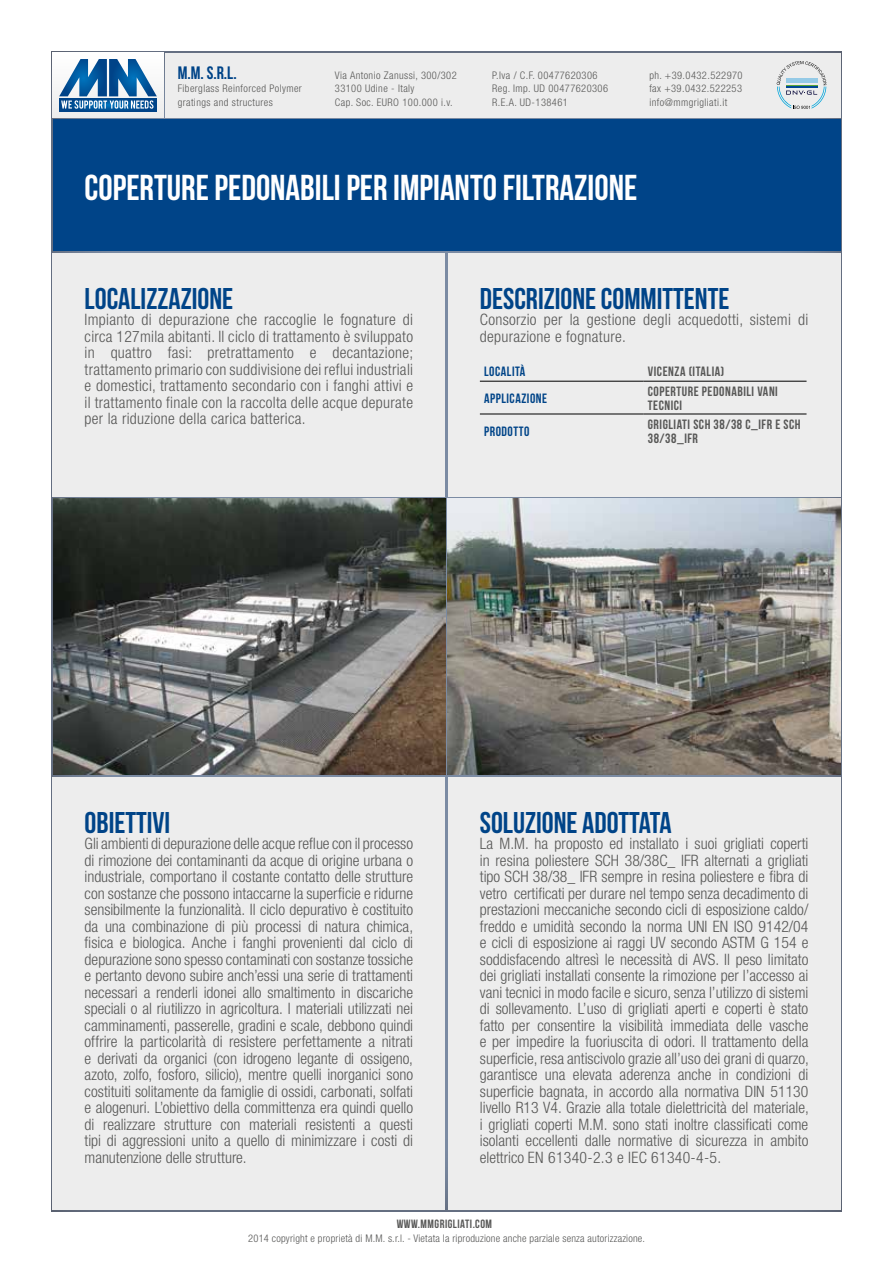
<style>
.page{position:relative;width:893px;height:1263px;background:#fff}
.page>*{position:absolute;margin:0;border:0;box-sizing:border-box;transform-origin:0 0}
.t1{font:36px "Bebas Neue";color:#fff}
.t2{font:30px "Bebas Neue";color:#048}
.t3{font:18px "Bebas Neue";color:#048}
.t4{font:300 condensed 15.75px/16.5px "Helvetica Neue LT Std";letter-spacing:.02em;color:#575756;text-align:justify}
.t5{font:13.5px/13.5px "Bebas Neue";letter-spacing:.04em;color:#575756}
.t6{font:13.5px "Bebas Neue";letter-spacing:.04em;color:#048}
.t7{font:12px "Bebas Neue";letter-spacing:.04em;color:#575756}
.t8{font:300 condensed 10.5px/13.5px "Helvetica Neue LT Std";letter-spacing:.04em;color:#575756}
.t9{font:300 condensed 10.5px "Helvetica Neue LT Std";letter-spacing:.02em;color:#575756}
</style>
<div class="page">
<div style="left:50px;top:50px;width:793px;height:1163px;background:#695551;opacity:.63"></div>
<div style="left:165px;top:53px;width:675px;height:64px;background:#ededed"></div>
<svg style="left:777px;top:61px;width:50px;height:48px"></svg>
<svg style="left:53px;top:53px;width:110px;height:64px"></svg>
<div style="left:59px;top:98px;width:98px;height:13px;background:#004c91"></div>
<svg style="left:59px;top:59px;width:98px;height:50px"></svg>
<img style="left:53px;top:498px;width:392px;height:277px">
<img style="left:448px;top:498px;width:392px;height:277px">
<div style="left:53px;top:119px;width:787px;height:132px;background:#048"></div>
<div style="left:53px;top:253px;width:392px;height:243px;background:#ededed"></div>
<div style="left:448px;top:253px;width:392px;height:243px;background:#ededed"></div>
<hr style="left:480px;top:381px;width:164px;height:1px;background:#000">
<hr style="left:644px;top:381px;width:162px;height:1px;background:#000">
<hr style="left:480px;top:414px;width:164px;height:1px;background:#000">
<hr style="left:644px;top:414px;width:162px;height:1px;background:#000">
<div style="left:53px;top:777px;width:392px;height:433px;background:#ededed"></div>
<div style="left:448px;top:777px;width:392px;height:433px;background:#ededed"></div>
<p class="t3" style="left:178px;top:63px;width:60px">M.M. S.R.L.</p>
<p class="t8" style="left:178px;top:82px;width:126px">Fiberglass Reinforced Polymer gratings and structures</p>
<p class="t8" style="left:335px;top:68px;width:123px">Via Antonio Zanussi, 300/302<br>33100 Udine - Italy<br>Cap. Soc. EURO 100.000 i.v.</p>
<p class="t8" style="left:492px;top:68px;width:117px">P.Iva / C.F. 00477620306<br>Reg. Imp. UD 00477620306<br>R.E.A. UD-138461</p>
<p class="t8" style="left:649px;top:68px;width:95px;text-align:justify">ph. +39.0432.522970 fax +39.0432.522253 info@mmgrigliati.it</p>
<h1 class="t1" style="left:85px;top:167px;width:554px">COPERTURE PEDONABILI PER IMPIANTO FILTRAZIONE</h1>
<h2 class="t2" style="left:85px;top:282px;width:150px">LOCALIZZAZIONE</h2>
<p class="t4" style="left:85px;top:311px;width:330px">Impianto di depurazione che raccoglie le fognature di circa 127mila abitanti. Il ciclo di trattamento è sviluppato in quattro fasi: pretrattamento e decantazione; trattamento primario con suddivisione dei reflui industriali e domestici, trattamento secondario con i fanghi attivi e il trattamento finale con la raccolta delle acque depurate per la riduzione della carica batterica.</p>
<h2 class="t2" style="left:480px;top:282px;width:251px">DESCRIZIONE COMMITTENTE</h2>
<p class="t4" style="left:480px;top:311px;width:330px">Consorzio per la gestione degli acquedotti, sistemi di depurazione e fognature.</p>
<p class="t6" style="left:484px;top:364px;width:43px">LOCALITÀ</p>
<p class="t5" style="left:648px;top:364px;width:78px">VICENZA (ITALIA)</p>
<p class="t6" style="left:484px;top:391px;width:65px">APPLICAZIONE</p>
<p class="t5" style="left:648px;top:385px;width:132px">COPERTURE PEDONABILI VANI<br>TECNICI</p>
<p class="t6" style="left:484px;top:424px;width:47px">PRODOTTO</p>
<p class="t5" style="left:648px;top:417px;width:154px">GRIGLIATI SCH 38/38 C_IFR E SCH<br>38/38_IFR</p>
<h2 class="t2" style="left:85px;top:806px;width:87px">OBIETTIVI</h2>
<p class="t4" style="left:85px;top:835px;width:330px">Gli ambienti di depurazione delle acque reflue con il processo di rimozione dei contaminanti da acque di origine urbana o industriale, comportano il costante contatto delle strutture con sostanze che possono intaccarne la superficie e ridurne sensibilmente la funzionalità. Il ciclo depurativo è costituito da una combinazione di più processi di natura chimica, fisica e biologica. Anche i fanghi provenienti dal ciclo di depurazione sono spesso contaminati con sostanze tossiche e pertanto devono subire anch’essi una serie di trattamenti necessari a renderli idonei allo smaltimento in discariche speciali o al riutilizzo in agricoltura. I materiali utilizzati nei camminamenti, passerelle, gradini e scale, debbono quindi offrire la particolarità di resistere perfettamente a nitrati e derivati da organici (con idrogeno legante di ossigeno, azoto, zolfo, fosforo, silicio), mentre quelli inorganici sono costituiti solitamente da famiglie di ossidi, carbonati, solfati e alogenuri. L’obiettivo della committenza era quindi quello di realizzare strutture con materiali resistenti a questi tipi di aggressioni unito a quello di minimizzare i costi di manutenzione delle strutture.</p>
<h2 class="t2" style="left:480px;top:806px;width:193px">SOLUZIONE ADOTTATA</h2>
<p class="t4" style="left:480px;top:835px;width:331px">La M.M. ha proposto ed installato i suoi grigliati coperti in resina poliestere SCH 38/38C_ IFR alternati a grigliati tipo SCH 38/38_ IFR sempre in resina poliestere e fibra di vetro certificati per durare nel tempo senza decadimento di prestazioni meccaniche secondo cicli di esposizione caldo/ freddo e umidità secondo la norma UNI EN ISO 9142/04 e cicli di esposizione ai raggi UV secondo ASTM G 154 e soddisfacendo altresì le necessità di AVS. Il peso limitato dei grigliati installati consente la rimozione per l’accesso ai vani tecnici in modo facile e sicuro, senza l’utilizzo di sistemi di sollevamento. L’uso di grigliati aperti e coperti è stato fatto per consentire la visibilità immediata delle vasche e per impedire la fuoriuscita di odori. Il trattamento della superficie, resa antiscivolo grazie all’uso dei grani di quarzo, garantisce una elevata aderenza anche in condizioni di superficie bagnata, in accordo alla normativa DIN 51130 livello R13 V4. Grazie alla totale dielettricità del materiale, i grigliati coperti M.M. sono stati inoltre classificati come isolanti eccellenti dalle normative di sicurezza in ambito elettrico EN 61340-2.3 e IEC 61340-4-5.</p>
<p class="t7" style="left:397px;top:1217px;width:97px">WWW.MMGRIGLIATI.COM</p>
<p class="t9" style="left:248px;top:1232px;width:398px">2014 copyright e proprietà di M.M. s.r.l. - Vietata la riproduzione anche parziale senza autorizzazione.</p>
</div>
